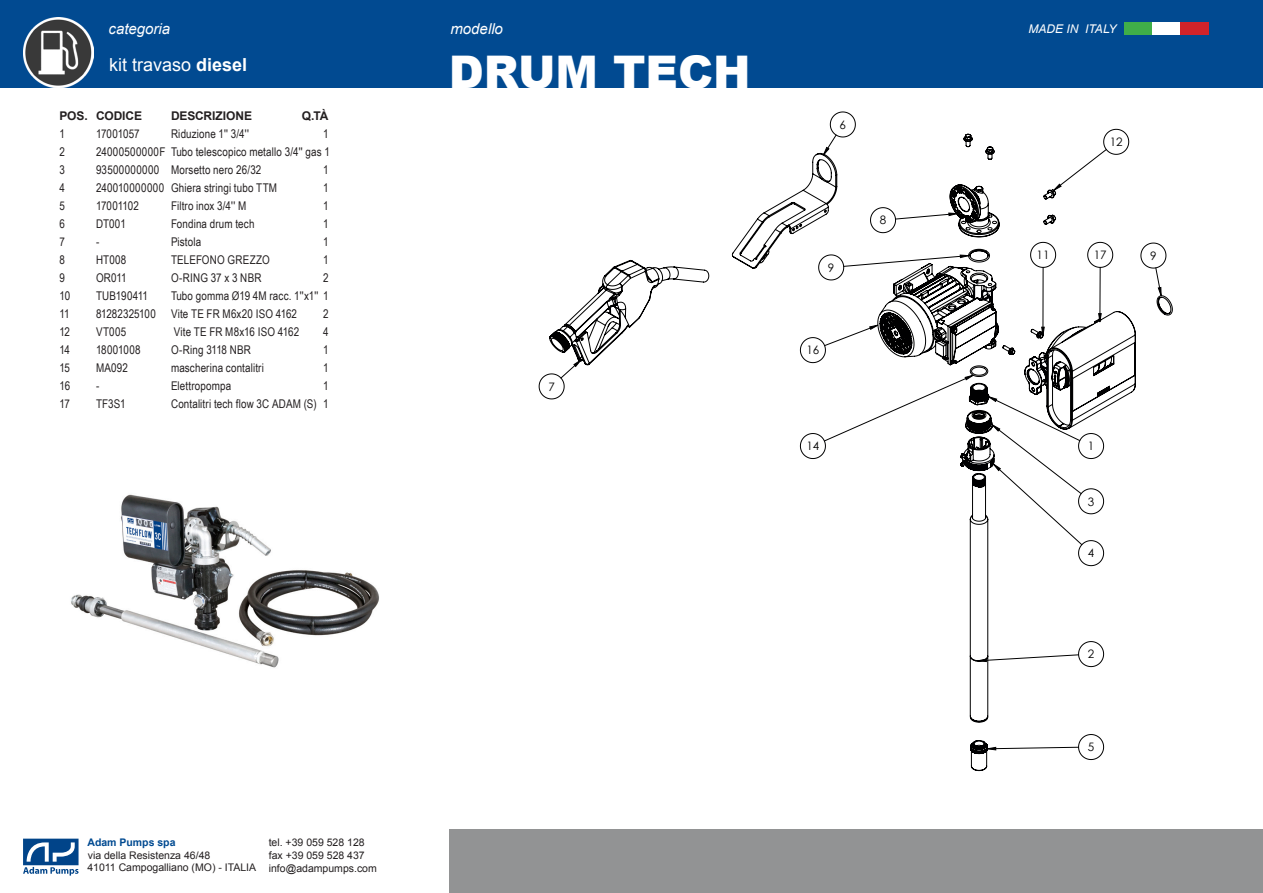
<style>
.page{position:relative;width:1263px;height:893px;background:#fff}
.page>*{position:absolute;margin:0;border:0;box-sizing:border-box;transform-origin:0 0}
.t1{font:900 45px "Arial";color:#fff}
.t2{font:18px "Arial";color:#fff}
.t3{font:italic 15px "Arial";color:#fff}
.t4{font:12px "Arial Narrow";letter-spacing:.01em;color:#231f20}
.t5{font:700 12px "Arial";letter-spacing:-.005em;color:#231f20}
.t6{font:italic 12px "Arial";color:#fff}
.t7{font:12px "Arial Narrow";letter-spacing:-.01em;color:#231f20}
.t8{font:11.7px "Century Gothic";color:#000001}
.t9{font:10.5px/12.6px "Arial";color:#231f20}
.t10{font:700 10.5px "Arial";color:#014a91}
.s1{font-weight:700}
.s2{color:#fff}
</style>
<div class="page">
<div style="left:0;top:0;width:1263px;height:87px;background:#014a91"></div>
<div style="left:449px;top:829px;width:814px;height:64px;background:#929394"></div>
<svg style="left:23px;top:839px;width:56px;height:37px"></svg>
<svg style="left:549px;top:133px;width:624px;height:638px"></svg>
<img style="left:23px;top:17px;width:71px;height:70px">
<img style="left:71px;top:494px;width:308px;height:174px">
<div style="left:1124px;top:22px;width:28px;height:13px;background:#40ae49"></div>
<div style="left:1152px;top:22px;width:29px;height:13px;background:#fff"></div>
<div style="left:1181px;top:22px;width:28px;height:13px;background:#d1232a"></div>
<p class="t3" style="left:109px;top:19px;width:63px">categoria</p>
<p class="t3" style="left:450px;top:19px;width:54px">modello</p>
<p class="t2" style="left:109px;top:53px;width:140px">kit travaso <span class="s1">diesel</span></p>
<p class="t5" style="left:59px;top:108px;width:84px">POS. CODICE</p>
<p class="t5" style="left:171px;top:108px;width:83px">DESCRIZIONE</p>
<p class="t5" style="left:302px;top:108px;width:28px">Q.TÀ</p>
<p class="t4" style="left:59px;top:125px;width:7px">1</p>
<p class="t4" style="left:96px;top:125px;width:45px">17001057</p>
<p class="t4" style="left:171px;top:125px;width:80px">Riduzione 1'' 3/4''</p>
<p class="t4" style="left:323px;top:125px;width:7px">1</p>
<p class="t4" style="left:59px;top:143px;width:7px">2</p>
<p class="t4" style="left:96px;top:143px;width:235px">24000500000F Tubo telescopico metallo 3/4'' gas 1</p>
<p class="t4" style="left:59px;top:161px;width:7px">3</p>
<p class="t4" style="left:96px;top:161px;width:167px">93500000000 Morsetto nero 26/32</p>
<p class="t4" style="left:323px;top:161px;width:7px">1</p>
<p class="t4" style="left:59px;top:179px;width:7px">4</p>
<p class="t4" style="left:96px;top:179px;width:183px">240010000000 Ghiera stringi tubo TTM</p>
<p class="t4" style="left:323px;top:179px;width:7px">1</p>
<p class="t4" style="left:59px;top:197px;width:7px">5</p>
<p class="t7" style="left:96px;top:197px;width:44px">17001102</p>
<p class="t4" style="left:171px;top:197px;width:77px">Filtro inox 3/4'' M</p>
<p class="t4" style="left:323px;top:197px;width:7px">1</p>
<p class="t4" style="left:59px;top:215px;width:7px">6</p>
<p class="t4" style="left:96px;top:215px;width:31px">DT001</p>
<p class="t4" style="left:171px;top:215px;width:85px">Fondina drum tech</p>
<p class="t4" style="left:323px;top:215px;width:7px">1</p>
<p class="t4" style="left:59px;top:233px;width:7px">7</p>
<p class="t4" style="left:96px;top:233px;width:5px">-</p>
<p class="t4" style="left:171px;top:233px;width:32px">Pistola</p>
<p class="t4" style="left:323px;top:233px;width:7px">1</p>
<p class="t4" style="left:59px;top:251px;width:7px">8</p>
<p class="t4" style="left:96px;top:251px;width:32px">HT008</p>
<p class="t4" style="left:171px;top:251px;width:100px">TELEFONO GREZZO</p>
<p class="t4" style="left:323px;top:251px;width:7px">1</p>
<p class="t4" style="left:59px;top:269px;width:7px">9</p>
<p class="t4" style="left:96px;top:269px;width:32px">OR011</p>
<p class="t4" style="left:171px;top:269px;width:92px">O-RING 37 x 3 NBR</p>
<p class="t4" style="left:323px;top:269px;width:7px">2</p>
<p class="t4" style="left:59px;top:287px;width:12px">10</p>
<p class="t4" style="left:96px;top:287px;width:53px">TUB190411</p>
<p class="t4" style="left:171px;top:287px;width:159px">Tubo gomma Ø19 4M racc. 1''x1'' 1</p>
<p class="t4" style="left:59px;top:305px;width:12px">11</p>
<p class="t4" style="left:96px;top:305px;width:61px">81282325100</p>
<p class="t4" style="left:171px;top:305px;width:128px">Vite TE FR M6x20 ISO 4162</p>
<p class="t4" style="left:323px;top:305px;width:7px">2</p>
<p class="t4" style="left:59px;top:323px;width:12px">12</p>
<p class="t4" style="left:96px;top:323px;width:32px">VT005</p>
<p class="t4" style="left:174px;top:323px;width:127px">Vite TE FR M8x16 ISO 4162</p>
<p class="t4" style="left:323px;top:323px;width:7px">4</p>
<p class="t4" style="left:59px;top:341px;width:12px">14</p>
<p class="t4" style="left:96px;top:341px;width:46px">18001008</p>
<p class="t4" style="left:171px;top:341px;width:82px">O-Ring 3118 NBR</p>
<p class="t4" style="left:323px;top:341px;width:7px">1</p>
<p class="t4" style="left:59px;top:359px;width:12px">15</p>
<p class="t4" style="left:96px;top:359px;width:34px">MA092</p>
<p class="t4" style="left:171px;top:359px;width:95px">mascherina contalitri</p>
<p class="t4" style="left:323px;top:359px;width:7px">1</p>
<p class="t4" style="left:59px;top:377px;width:12px">16</p>
<p class="t4" style="left:96px;top:377px;width:5px">-</p>
<p class="t4" style="left:171px;top:377px;width:62px">Elettropompa</p>
<p class="t4" style="left:323px;top:377px;width:7px">1</p>
<p class="t4" style="left:59px;top:395px;width:12px">17</p>
<p class="t4" style="left:96px;top:395px;width:31px">TF3S1</p>
<p class="t4" style="left:171px;top:395px;width:159px">Contalitri tech flow 3C ADAM (S) 1</p>
<p class="t1" style="left:449px;top:39px;width:303px">DRUM TECH</p>
<p class="t8" style="left:548px;top:378px;width:8px">7</p>
<p class="t10" style="left:87px;top:836px;width:90px">Adam Pumps spa</p>
<p class="t9" style="left:87px;top:849px;width:177px">via della Resistenza 46/48<br>41011 Campogalliano (MO) - ITALIA<span class="s2">Y</span></p>
<p class="t9" style="left:269px;top:837px;width:110px">tel. +39 059 528 128 fax +39 059 528 437 info@adampumps.com</p>
<p class="t6" style="left:1028px;top:21px;width:90px">MADE IN ITALY</p>
<p class="t8" style="left:840px;top:116px;width:8px">6</p>
<p class="t8" style="left:828px;top:259px;width:8px">9</p>
<p class="t8" style="left:806px;top:342px;width:14px">16</p>
<p class="t8" style="left:880px;top:212px;width:8px">8</p>
<p class="t8" style="left:1110px;top:134px;width:14px">12</p>
<p class="t8" style="left:1037px;top:247px;width:14px">11</p>
<p class="t8" style="left:1094px;top:247px;width:14px">17</p>
<p class="t8" style="left:1150px;top:247px;width:8px">9</p>
<p class="t8" style="left:806px;top:438px;width:14px">14</p>
<p class="t8" style="left:1088px;top:438px;width:8px">1</p>
<p class="t8" style="left:1088px;top:493px;width:8px">3</p>
<p class="t8" style="left:1088px;top:545px;width:8px">4</p>
<p class="t8" style="left:1088px;top:646px;width:8px">2</p>
<p class="t8" style="left:1088px;top:739px;width:8px">5</p>
</div>
